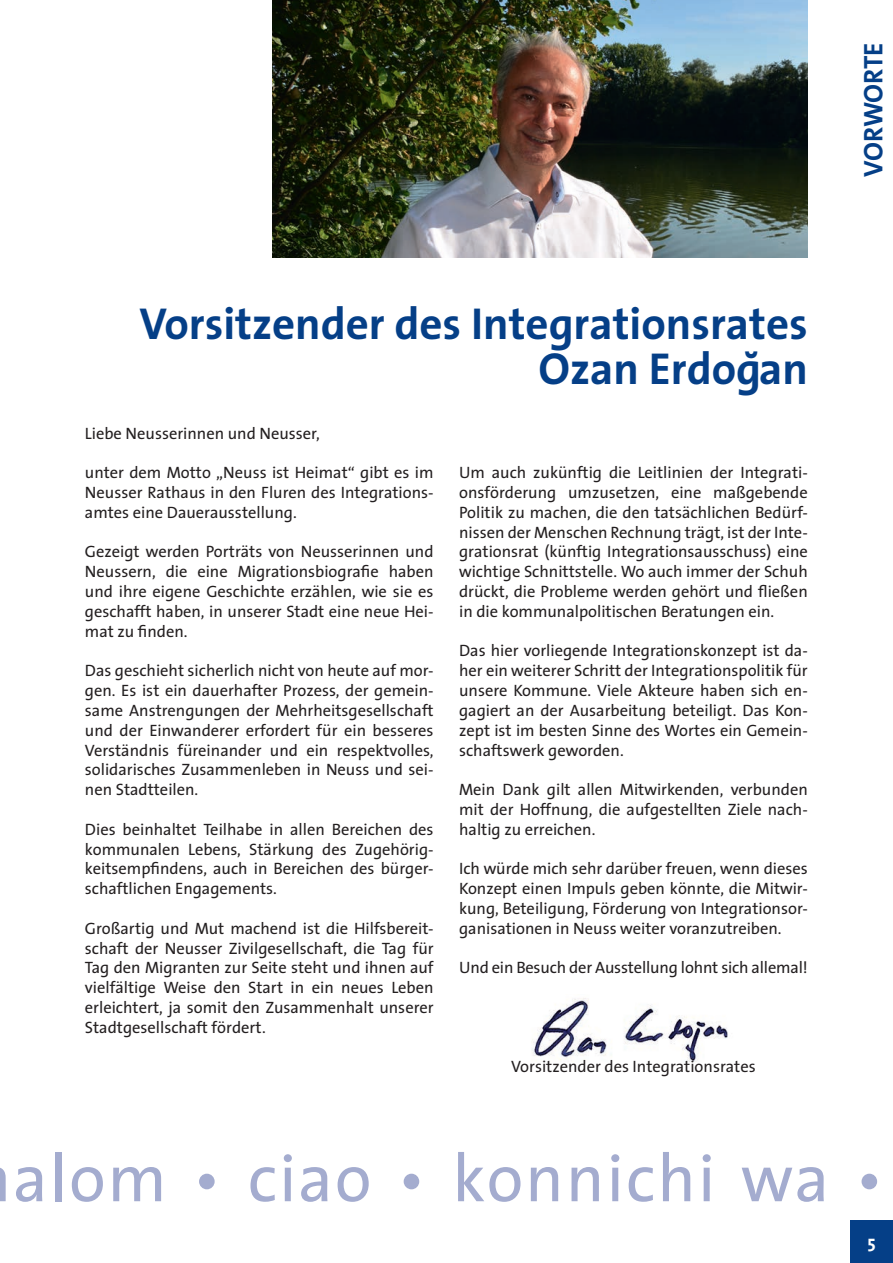
<style>
.page{position:relative;width:893px;height:1263px;background:#fff}
.page>*{position:absolute;margin:0;border:0;box-sizing:border-box;transform-origin:0 0}
.t1{font:67.5px "Thesis Sans";letter-spacing:.03em;color:#a4accf}
.t2{font:700 45px/45px "Thesis Sans";color:#053f87;text-align:right}
.t3{font:700 27px "Thesis Sans";color:#053f87}
.t4{font:700 18px "Thesis Sans";color:#fff}
.t5{font:16.5px/19.8px "Thesis Sans";color:#231f20;text-align:justify}
</style>
<div class="page">
<img style="left:272px;top:0;width:536px;height:257px">
<div style="left:850px;top:1220px;width:43px;height:43px;background:#053f87"></div>
<img style="left:532px;top:998px;width:196px;height:64px">
<h2 class="t2" style="left:140px;top:304px;width:670px">Vorsitzender des Integrationsrates<br>Ozan Erdog˘an</h2>
<p class="t5" style="left:85px;top:424px;width:236px">Liebe Neusserinnen und Neusser,</p>
<p class="t5" style="left:85px;top:464px;width:350px">unter dem Motto „Neuss ist Heimat“ gibt es im Neusser Rathaus in den Fluren des Integrations&shy;amtes eine Dauerausstellung.</p>
<p class="t5" style="left:85px;top:543px;width:350px">Gezeigt werden Porträts von Neusserinnen und Neussern, die eine Migrationsbiografie haben und ihre eigene Geschichte erzählen, wie sie es geschafft haben, in unserer Stadt eine neue Hei&shy;mat zu finden.</p>
<p class="t5" style="left:85px;top:662px;width:350px">Das geschieht sicherlich nicht von heute auf mor&shy;gen. Es ist ein dauerhafter Prozess, der gemein&shy;same Anstrengungen der Mehrheitsgesellschaft und der Einwanderer erfordert für ein besseres Verständnis füreinander und ein respektvolles, solidarisches Zusammenleben in Neuss und sei&shy;nen Stadtteilen.</p>
<p class="t5" style="left:85px;top:820px;width:350px">Dies beinhaltet Teilhabe in allen Bereichen des kommunalen Lebens, Stärkung des Zugehörig&shy;keitsempfindens, auch in Bereichen des bürger&shy;schaftlichen Engagements.</p>
<p class="t5" style="left:85px;top:919px;width:350px">Großartig und Mut machend ist die Hilfsbereit&shy;schaft der Neusser Zivilgesellschaft, die Tag für Tag den Migranten zur Seite steht und ihnen auf vielfältige Weise den Start in ein neues Leben erleichtert, ja somit den Zusammenhalt unserer Stadtgesellschaft fördert.</p>
<p class="t5" style="left:459px;top:464px;width:350px">Um auch zukünftig die Leitlinien der Integrati&shy;onsförderung umzusetzen, eine maßgebende Politik zu machen, die den tatsächlichen Bedürf&shy;nissen der Menschen Rechnung trägt, ist der Inte&shy;grationsrat (künftig Integrationsausschuss) eine wichtige Schnittstelle. Wo auch immer der Schuh drückt, die Probleme werden gehört und fließen in die kommunalpolitischen Beratungen ein.</p>
<p class="t5" style="left:459px;top:642px;width:350px">Das hier vorliegende Integrationskonzept ist da&shy;her ein weiterer Schritt der Integrationspolitik für unsere Kommune. Viele Akteure haben sich en&shy;gagiert an der Ausarbeitung beteiligt. Das Kon&shy;zept ist im besten Sinne des Wortes ein Gemein&shy;schaftswerk geworden.</p>
<p class="t5" style="left:459px;top:780px;width:350px">Mein Dank gilt allen Mitwirkenden, verbunden mit der Hoffnung, die aufgestellten Ziele nach&shy;haltig zu erreichen.</p>
<p class="t5" style="left:459px;top:860px;width:350px">Ich würde mich sehr darüber freuen, wenn dieses Konzept einen Impuls geben könnte, die Mitwir&shy;kung, Beteiligung, Förderung von Integrationsor&shy;ganisationen in Neuss weiter voranzutreiben.</p>
<p class="t5" style="left:459px;top:959px;width:350px">Und ein Besuch der Ausstellung lohnt sich allemal!</p>
<p class="t5" style="left:511px;top:1058px;width:246px">Vorsitzender des Integrationsrates</p>
<h3 class="t3" style="left:858px;top:177px;width:136px;rotate:-90deg">VORWORTE</h3>
<h1 class="t1" style="left:13px;top:1142px;width:872px">alom • ciao • konnichi wa •</h1>
<p class="t4" style="left:868px;top:1232px;width:10px">5</p>
</div>
